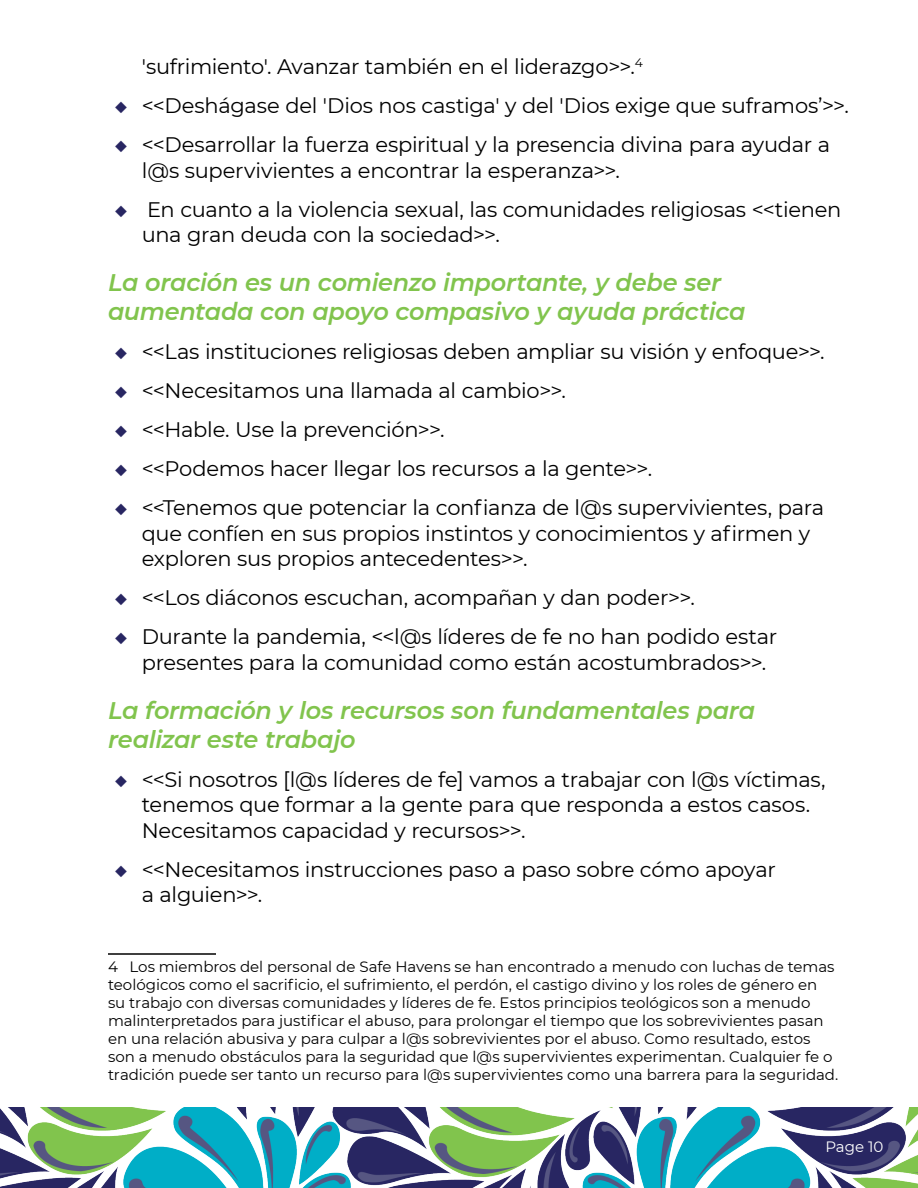
<style>
.page{position:relative;width:918px;height:1188px;background:#fff}
.page>*{position:absolute;margin:0;border:0;box-sizing:border-box;transform-origin:0 0}
.paragraph_header_2nd{font:italic 600 24px/28.8px "Montserrat";letter-spacing:-.015em;color:#81c44d}
.t1{font:21px/25.5px "Montserrat";letter-spacing:-.015em;color:#000}
.foot_note{font:15px/18px "Montserrat";letter-spacing:-.005em;color:#000}
.t2{font:15px "Montserrat";color:#fff}
.s1{color:#282662}
</style>
<div class="page">
<img style="left:0;top:1107px;width:918px;height:81px">
<hr style="left:108px;top:953px;width:108px;height:2px;background:#000">
<p class="t1" style="left:142px;top:53px;width:503px">'sufrimiento'. Avanzar también en el liderazgo&gt;&gt;.<sup>4</sup></p>
<p class="t1" style="left:115px;top:92px;width:736px"><span class="s1">◆</span> &lt;&lt;Deshágase del 'Dios nos castiga' y del 'Dios exige que suframos’&gt;&gt;.</p>
<p class="t1" style="left:142px;top:131px;width:690px;text-indent:-27px"><span class="s1">◆</span> &lt;&lt;Desarrollar la fuerza espiritual y la presencia divina para ayudar a l@s supervivientes a encontrar la esperanza&gt;&gt;.</p>
<p class="t1" style="left:142px;top:196px;width:701px;text-indent:-27px"><span class="s1">◆</span> En cuanto a la violencia sexual, las comunidades religiosas &lt;&lt;tienen una gran deuda con la sociedad&gt;&gt;.</p>
<p class="paragraph_header_2nd" style="left:108px;top:267px;width:639px">La oración es un comienzo importante, y debe ser aumentada con apoyo compasivo y ayuda práctica</p>
<p class="t1" style="left:115px;top:338px;width:711px"><span class="s1">◆</span> &lt;&lt;Las instituciones religiosas deben ampliar su visión y enfoque&gt;&gt;.</p>
<p class="t1" style="left:115px;top:377px;width:453px"><span class="s1">◆</span> &lt;&lt;Necesitamos una llamada al cambio&gt;&gt;.</p>
<p class="t1" style="left:115px;top:416px;width:331px"><span class="s1">◆</span> &lt;&lt;Hable. Use la prevención&gt;&gt;.</p>
<p class="t1" style="left:115px;top:455px;width:539px"><span class="s1">◆</span> &lt;&lt;Podemos hacer llegar los recursos a la gente&gt;&gt;.</p>
<p class="t1" style="left:142px;top:494px;width:684px;text-indent:-27px"><span class="s1">◆</span> &lt;&lt;Tenemos que potenciar la confianza de l@s supervivientes, para que confíen en sus propios instintos y conocimientos y afirmen y exploren sus propios antecedentes&gt;&gt;.</p>
<p class="t1" style="left:115px;top:584px;width:582px"><span class="s1">◆</span> &lt;&lt;Los diáconos escuchan, acompañan y dan poder&gt;&gt;.</p>
<p class="t1" style="left:142px;top:623px;width:637px;text-indent:-27px"><span class="s1">◆</span> Durante la pandemia, &lt;&lt;l@s líderes de fe no han podido estar presentes para la comunidad como están acostumbrados&gt;&gt;.</p>
<p class="paragraph_header_2nd" style="left:108px;top:695px;width:649px">La formación y los recursos son fundamentales para realizar este trabajo</p>
<p class="t1" style="left:142px;top:766px;width:685px;text-indent:-27px"><span class="s1">◆</span> &lt;&lt;Si nosotros [l@s líderes de fe] vamos a trabajar con l@s víctimas, tenemos que formar a la gente para que responda a estos casos.<br>Necesitamos capacidad y recursos&gt;&gt;.</p>
<p class="t1" style="left:142px;top:856px;width:636px;text-indent:-27px"><span class="s1">◆</span> &lt;&lt;Necesitamos instrucciones paso a paso sobre cómo apoyar a alguien&gt;&gt;.</p>
<p class="foot_note" style="left:108px;top:957px;width:732px">4 Los miembros del personal de Safe Havens se han encontrado a menudo con luchas de temas teológicos como el sacrificio, el sufrimiento, el perdón, el castigo divino y los roles de género en su trabajo con diversas comunidades y líderes de fe. Estos principios teológicos son a menudo malinterpretados para justificar el abuso, para prolongar el tiempo que los sobrevivientes pasan en una relación abusiva y para culpar a l@s sobrevivientes por el abuso. Como resultado, estos son a menudo obstáculos para la seguridad que l@s supervivientes experimentan. Cualquier fe o tradición puede ser tanto un recurso para l@s supervivientes como una barrera para la seguridad.</p>
<p class="t2" style="left:825px;top:1136px;width:60px">Page 10</p>
</div>
